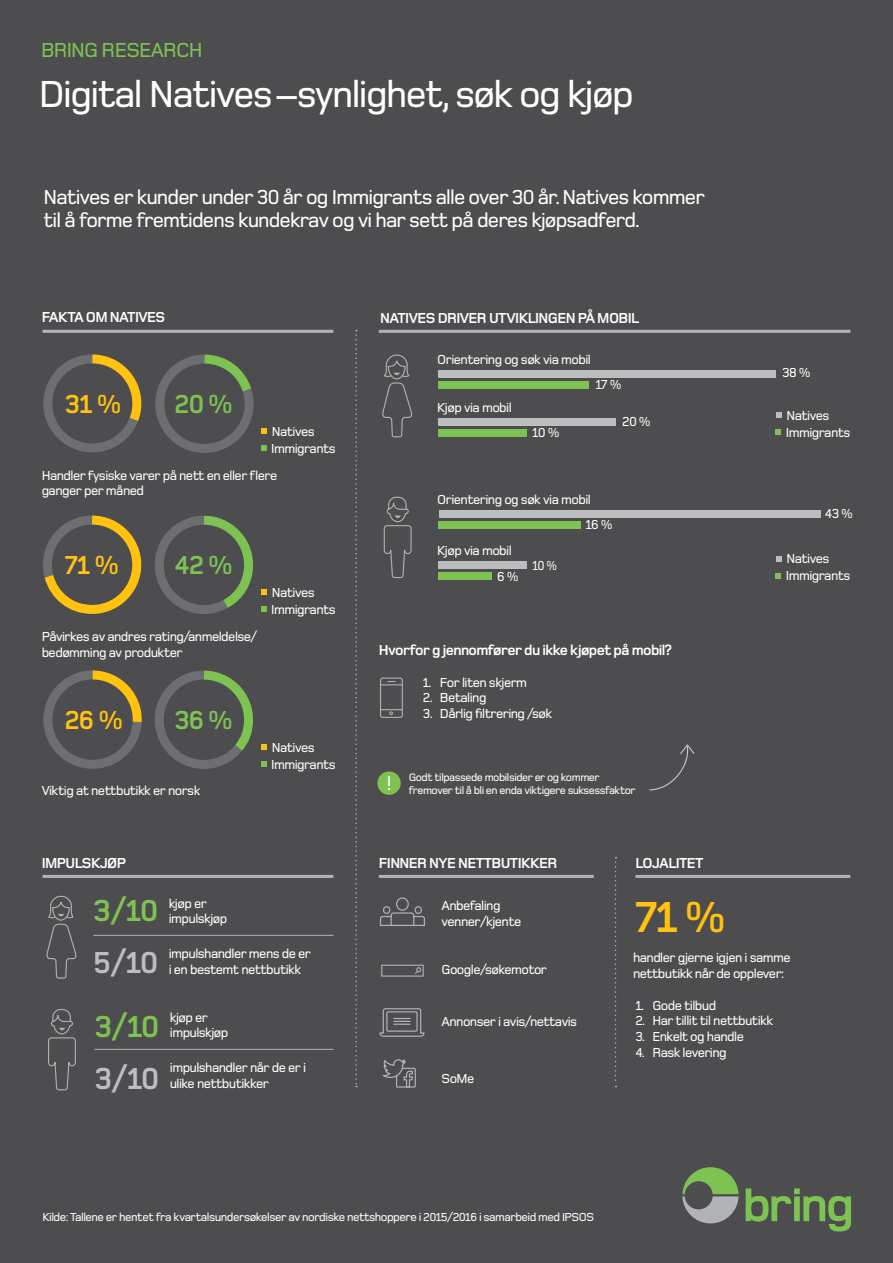
<style>
.page{position:relative;width:893px;height:1263px;background:#4d4d4f}
.page>*{position:absolute;margin:0;border:0;box-sizing:border-box;transform-origin:0 0}
.t1{font:700 45px "Foundry Monoline PN";color:#ffc20e}
.t2{font:500 39px "Foundry Monoline PN";letter-spacing:-.04em;color:#fff}
.t3{font:700 31.5px "Foundry Monoline PN";color:#bcbec0}
.t4{font:700 31.5px "Foundry Monoline PN";color:#7ec352}
.t5{font:700 27px "Foundry Monoline PN";color:#ffc20e}
.t6{font:700 27px "Foundry Monoline PN";color:#7ec352}
.t7{font:500 21px/23.2px "Foundry Monoline PN";letter-spacing:-.04em;color:#fff}
.t8{font:500 21px "Foundry Monoline PN";letter-spacing:-.04em;color:#7ec352}
.t9{font:700 15px "Foundry Monoline PN";letter-spacing:-.04em;color:#fff}
.t10{font:500 13.5px/15.8px "Foundry Monoline PN";letter-spacing:-.04em;color:#fff}
.t11{font:500 13.5px "Foundry Monoline PN";letter-spacing:-.04em;color:#fff;scale:.9 1}
.t12{font:500 12px "Foundry Monoline PN";letter-spacing:-.04em;color:#fff}
.t13{font:500 11.25px/13.5px "Foundry Monoline PN";letter-spacing:-.04em;color:#fff}
</style>
<div class="page">
<svg style="left:746px;top:1188px;width:105px;height:43px"></svg>
<svg style="left:682px;top:1167px;width:57px;height:56px"></svg>
<svg style="left:355px;top:330px;width:2px;height:757px"></svg>
<svg style="left:615px;top:857px;width:1px;height:230px"></svg>
<hr style="left:43px;top:330px;width:290px;height:3px;background:#b1b4b6">
<hr style="left:43px;top:875px;width:290px;height:3px;background:#b1b4b6">
<hr style="left:635px;top:875px;width:215px;height:3px;background:#b1b4b6">
<hr style="left:379px;top:875px;width:215px;height:3px;background:#b1b4b6">
<hr style="left:379px;top:330px;width:471px;height:3px;background:#b1b4b6">
<div style="left:380px;top:677px;width:23px;height:41px;border:1px solid #b0b2b2;border-radius:2px"></div>
<svg style="left:380px;top:709px;width:22px;height:6px"></svg>
<svg style="left:380px;top:681px;width:22px;height:4px"></svg>
<svg style="left:776px;top:413px;width:6px;height:5px"></svg>
<svg style="left:776px;top:556px;width:6px;height:5px"></svg>
<svg style="left:43px;top:354px;width:224px;height:99px"></svg>
<svg style="left:43px;top:515px;width:224px;height:99px"></svg>
<svg style="left:776px;top:430px;width:5px;height:5px"></svg>
<svg style="left:776px;top:573px;width:5px;height:5px"></svg>
<svg style="left:43px;top:670px;width:224px;height:99px"></svg>
<hr style="left:93px;top:935px;width:240px;height:1px;background:#b1b4b6">
<hr style="left:94px;top:1049px;width:239px;height:1px;background:#b1b4b6">
<svg style="left:46px;top:895px;width:31px;height:84px"></svg>
<svg style="left:382px;top:354px;width:31px;height:84px"></svg>
<svg style="left:48px;top:1009px;width:28px;height:82px"></svg>
<svg style="left:383px;top:496px;width:29px;height:83px"></svg>
<div style="left:438px;top:370px;width:338px;height:7px;background:#bcbec0"></div>
<div style="left:438px;top:381px;width:151px;height:8px;background:#7ec352"></div>
<div style="left:438px;top:418px;width:178px;height:8px;background:#bcbec0"></div>
<div style="left:438px;top:429px;width:89px;height:8px;background:#7ec352"></div>
<div style="left:439px;top:510px;width:382px;height:7px;background:#bcbec0"></div>
<div style="left:439px;top:521px;width:142px;height:7px;background:#7ec352"></div>
<div style="left:439px;top:573px;width:53px;height:7px;background:#7ec352"></div>
<div style="left:439px;top:561px;width:88px;height:8px;background:#bcbec0"></div>
<svg style="left:379px;top:1008px;width:46px;height:29px"></svg>
<svg style="left:382px;top:1059px;width:34px;height:29px"></svg>
<svg style="left:377px;top:771px;width:24px;height:24px"></svg>
<svg style="left:649px;top:744px;width:46px;height:47px"></svg>
<div style="left:381px;top:965px;width:43px;height:12px;border:1px solid #b0b2b2"></div>
<svg style="left:415px;top:967px;width:6px;height:7px"></svg>
<div style="left:396px;top:897px;width:13px;height:14px;border:1px solid #b1b4b6;border-radius:50%"></div>
<div style="left:383px;top:906px;width:7px;height:8px;border:1px solid #b1b4b6;border-radius:50%"></div>
<div style="left:414px;top:906px;width:8px;height:8px;border:1px solid #b1b4b6;border-radius:50%"></div>
<svg style="left:380px;top:912px;width:45px;height:14px"></svg>
<h3 class="t8" style="left:41px;top:35px;width:163px">BRING RESEARCH</h3>
<h2 class="t2" style="left:39px;top:66px;width:597px">Digital Natives –synlighet, søk og kjøp</h2>
<h3 class="t7" style="left:44px;top:184px;width:663px">Natives er kunder under 30 år og Immigrants alle over 30 år. Natives kommer til å forme fremtidens kundekrav og vi har sett på deres kjøpsadferd.</h3>
<p class="t9" style="left:42px;top:306px;width:125px">FAKTA OM NATIVES</p>
<h3 class="t5" style="left:65px;top:384px;width:58px">31 %</h3>
<h3 class="t6" style="left:174px;top:384px;width:60px">20 %</h3>
<p class="t10" style="left:272px;top:423px;width:44px">Natives</p>
<p class="t10" style="left:271px;top:440px;width:66px">Immigrants</p>
<p class="t10" style="left:42px;top:466px;width:237px">Handler fysiske varer på nett en eller flere ganger per måned</p>
<h3 class="t5" style="left:65px;top:545px;width:56px">71 %</h3>
<h3 class="t6" style="left:174px;top:545px;width:60px">42 %</h3>
<p class="t10" style="left:42px;top:627px;width:217px">Påvirkes av andres rating/anmeldelse/ bedømming av produkter</p>
<p class="t10" style="left:272px;top:584px;width:44px">Natives</p>
<p class="t10" style="left:271px;top:601px;width:66px">Immigrants</p>
<h3 class="t5" style="left:65px;top:700px;width:60px">26 %</h3>
<h3 class="t6" style="left:174px;top:700px;width:60px">36 %</h3>
<p class="t10" style="left:42px;top:782px;width:160px">Viktig at nettbutikk er norsk</p>
<p class="t10" style="left:272px;top:738px;width:44px">Natives</p>
<p class="t10" style="left:271px;top:755px;width:66px">Immigrants</p>
<p class="t9" style="left:42px;top:852px;width:86px">IMPULSKJØP</p>
<h3 class="t4" style="left:93px;top:887px;width:66px">3/10</h3>
<p class="t10" style="left:169px;top:894px;width:60px">kjøp er impulskjøp</p>
<h3 class="t3" style="left:93px;top:940px;width:66px">5/10</h3>
<p class="t10" style="left:169px;top:945px;width:144px">impulshandler mens de er i en bestemt nettbutikk</p>
<h3 class="t4" style="left:94px;top:1003px;width:66px">3/10</h3>
<h3 class="t3" style="left:94px;top:1055px;width:66px">3/10</h3>
<p class="t10" style="left:170px;top:1008px;width:60px">kjøp er impulskjøp</p>
<p class="t10" style="left:170px;top:1059px;width:138px">impulshandler når de er i ulike nettbutikker</p>
<p class="t9" style="left:380px;top:307px;width:261px">NATIVES DRIVER UTVIKLINGEN PÅ MOBIL</p>
<p class="t10" style="left:437px;top:350px;width:155px">Orientering og søk via mobil</p>
<p class="t10" style="left:437px;top:398px;width:76px">Kjøp via mobil</p>
<p class="t10" style="left:595px;top:375px;width:28px">17 %</p>
<p class="t10" style="left:532px;top:423px;width:29px">10 %</p>
<p class="t10" style="left:622px;top:412px;width:30px">20 %</p>
<p class="t10" style="left:437px;top:490px;width:155px">Orientering og søk via mobil</p>
<p class="t10" style="left:437px;top:541px;width:76px">Kjøp via mobil</p>
<p class="t10" style="left:585px;top:516px;width:29px">16 %</p>
<p class="t10" style="left:497px;top:568px;width:23px">6 %</p>
<p class="t11" style="left:532px;top:556px;width:29px">10 %</p>
<p class="t9" style="left:379px;top:639px;width:294px">Hvorfor g jennomfører du ikke kjøpet på mobil?</p>
<p class="t10" style="left:423px;top:673px;width:106px">1. For liten skjerm</p>
<p class="t10" style="left:423px;top:689px;width:65px">2. Betaling</p>
<p class="t10" style="left:423px;top:705px;width:131px">3. Dårlig filtrering /søk</p>
<p class="t13" style="left:409px;top:769px;width:228px">Godt tilpassede mobilsider er og kommer fremover til å bli en enda viktigere suksessfaktor</p>
<p class="t9" style="left:379px;top:852px;width:180px">FINNER NYE NETTBUTIKKER</p>
<p class="t9" style="left:635px;top:852px;width:70px">LOJALITET</p>
<p class="t10" style="left:782px;top:364px;width:30px">38 %</p>
<p class="t10" style="left:786px;top:407px;width:44px">Natives</p>
<p class="t10" style="left:786px;top:424px;width:66px">Immigrants</p>
<p class="t10" style="left:825px;top:504px;width:30px">43 %</p>
<p class="t10" style="left:786px;top:550px;width:44px">Natives</p>
<p class="t10" style="left:786px;top:567px;width:66px">Immigrants</p>
<p class="t10" style="left:441px;top:897px;width:81px">Anbefaling venner/kjente</p>
<p class="t10" style="left:441px;top:961px;width:107px">Google/søkemotor</p>
<p class="t10" style="left:441px;top:1013px;width:137px">Annonser i avis/nettavis</p>
<p class="t10" style="left:441px;top:1069px;width:34px">SoMe</p>
<h1 class="t1" style="left:635px;top:884px;width:93px">71 %</h1>
<p class="t10" style="left:633px;top:949px;width:159px">handler gjerne igjen i samme nettbutikk når de opplever:</p>
<p class="t10" style="left:635px;top:996px;width:82px">1. Gode tilbud</p>
<p class="t10" style="left:635px;top:1012px;width:139px">2. Har tillit til nettbutikk</p>
<p class="t10" style="left:635px;top:1027px;width:110px">3. Enkelt og handle</p>
<p class="t10" style="left:635px;top:1043px;width:93px">4. Rask levering</p>
<p class="t12" style="left:42px;top:1208px;width:553px">Kilde: Tallene er hentet fra kvartalsundersøkelser av nordiske nettshoppere i 2015/2016 i samarbeid med IPSOS</p>
</div>
